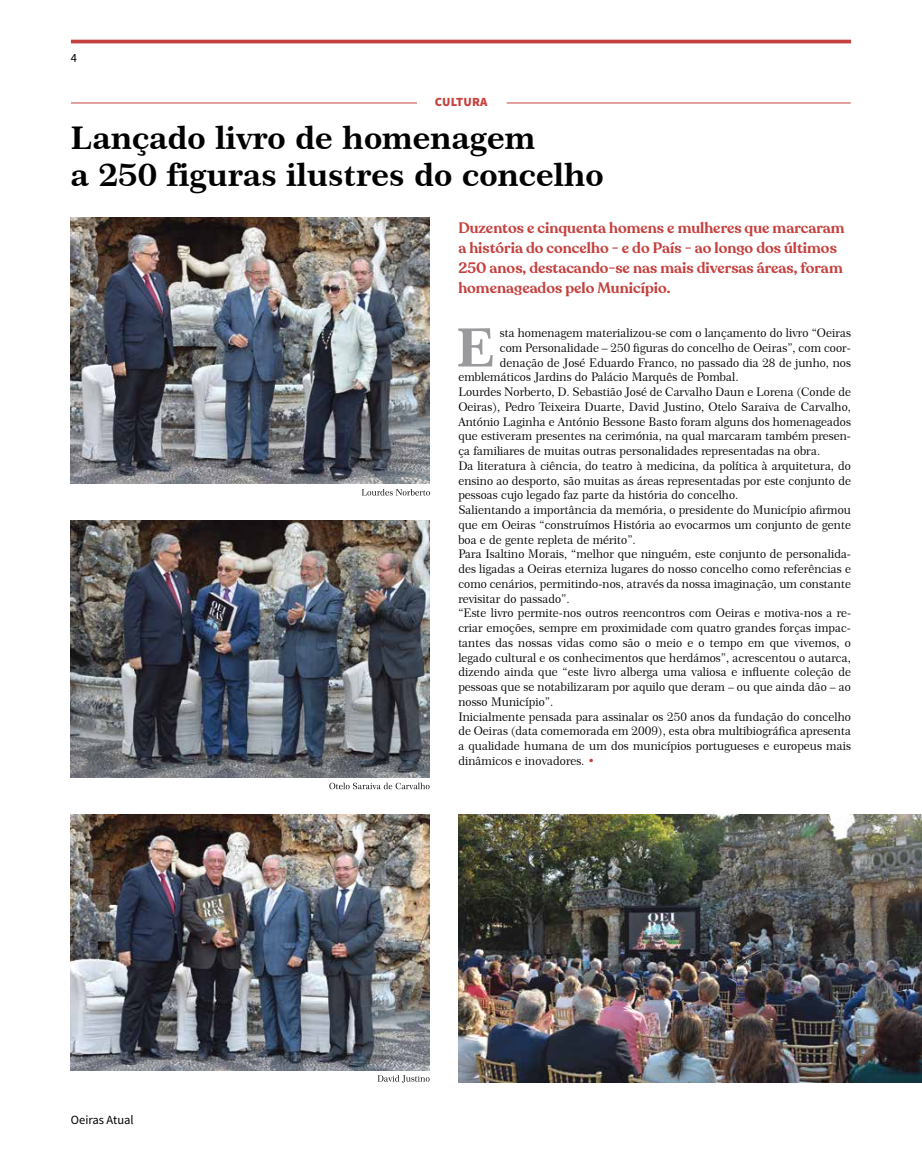
<style>
.page{position:relative;width:922px;height:1170px;background:#fff}
.page>*{position:absolute;margin:0;border:0;box-sizing:border-box;transform-origin:0 0}
.t1{font:53px "Century 751 BT Bold B";color:#9a999b}
.t2{font:31.25px/37.5px "Century 751 BT Bold B";color:#000}
.t3{font:600 15px/20px "Recoleta";color:#c5413f}
.t4{font:12.5px "Source Sans Pro";color:#000}
.t5{font:900 12.5px "Source Sans Pro";letter-spacing:.015em;color:#c5413f}
.t6{font:11.88px "Century 751 BT Roman B";color:#000}
.s1{font-family:"Century 751 BT Bold B";color:#c5413f}
</style>
<div class="page">
<hr style="left:71px;top:40px;width:779px;height:3px;background:#c5413f">
<hr style="left:71px;top:103px;width:346px;height:1px;background:#c5413f">
<hr style="left:506px;top:103px;width:344px;height:1px;background:#c5413f">
<img style="left:458px;top:814px;width:463px;height:268px">
<img style="left:71px;top:814px;width:359px;height:256px">
<svg style="left:377px;top:1075px;width:52px;height:7px"></svg>
<img style="left:71px;top:218px;width:359px;height:266px">
<svg style="left:362px;top:489px;width:68px;height:6px"></svg>
<img style="left:71px;top:520px;width:359px;height:257px">
<svg style="left:329px;top:782px;width:100px;height:7px"></svg>
<p class="t4" style="left:71px;top:50px;width:8px">4</p>
<p class="t5" style="left:434px;top:94px;width:54px">CULTURA</p>
<h2 class="t2" style="left:71px;top:118px;width:534px">Lançado livro de homenagem<br>a 250 figuras ilustres do concelho</h2>
<p class="t4" style="left:71px;top:1112px;width:64px">Oeiras Atual</p>
<p class="t3" style="left:458px;top:218px;width:387px">Duzentos e cinquenta homens e mulheres que marcaram a história do concelho - e do País - ao longo dos últimos 250 anos, destacando-se nas mais diversas áreas, foram homenageados pelo Município.</p>
<h1 class="t1" style="left:456px;top:315px;width:40px">E</h1>
<p class="t6" style="left:500px;top:325px;width:352px">sta homenagem materializou-se com o lançamento do livro “Oeiras</p>
<p class="t6" style="left:500px;top:340px;width:352px">com Personalidade – 250 figuras do concelho de Oeiras”, com coor-</p>
<p class="t6" style="left:500px;top:355px;width:352px">denação de José Eduardo Franco, no passado dia 28 de junho, nos</p>
<p class="t6" style="left:458px;top:370px;width:282px">emblemáticos Jardins do Palácio Marquês de Pombal.</p>
<p class="t6" style="left:458px;top:384px;width:394px">Lourdes Norberto, D. Sebastião José de Carvalho Daun e Lorena (Conde de</p>
<p class="t6" style="left:458px;top:399px;width:394px">Oeiras), Pedro Teixeira Duarte, David Justino, Otelo Saraiva de Carvalho,</p>
<p class="t6" style="left:458px;top:414px;width:394px">António Laginha e António Bessone Basto foram alguns dos homenageados</p>
<p class="t6" style="left:458px;top:429px;width:394px">que estiveram presentes na cerimónia, na qual marcaram também presen-</p>
<p class="t6" style="left:458px;top:443px;width:363px">ça familiares de muitas outras personalidades representadas na obra.</p>
<p class="t6" style="left:458px;top:458px;width:394px">Da literatura à ciência, do teatro à medicina, da política à arquitetura, do</p>
<p class="t6" style="left:458px;top:473px;width:394px">ensino ao desporto, são muitas as áreas representadas por este conjunto de</p>
<p class="t6" style="left:458px;top:488px;width:281px">pessoas cujo legado faz parte da história do concelho.</p>
<p class="t6" style="left:458px;top:502px;width:394px">Salientando a importância da memória, o presidente do Município afirmou</p>
<p class="t6" style="left:458px;top:517px;width:394px">que em Oeiras “construímos História ao evocarmos um conjunto de gente</p>
<p class="t6" style="left:458px;top:532px;width:179px">boa e de gente repleta de mérito”.</p>
<p class="t6" style="left:458px;top:547px;width:394px">Para Isaltino Morais, “melhor que ninguém, este conjunto de personalida-</p>
<p class="t6" style="left:458px;top:561px;width:394px">des ligadas a Oeiras eterniza lugares do nosso concelho como referências e</p>
<p class="t6" style="left:458px;top:576px;width:394px">como cenários, permitindo-nos, através da nossa imaginação, um constante</p>
<p class="t6" style="left:458px;top:591px;width:113px">revisitar do passado”.</p>
<p class="t6" style="left:458px;top:606px;width:394px">“Este livro permite-nos outros reencontros com Oeiras e motiva-nos a re-</p>
<p class="t6" style="left:458px;top:620px;width:394px">criar emoções, sempre em proximidade com quatro grandes forças impac-</p>
<p class="t6" style="left:458px;top:635px;width:394px">tantes das nossas vidas como são o meio e o tempo em que vivemos, o</p>
<p class="t6" style="left:458px;top:650px;width:394px">legado cultural e os conhecimentos que herdámos”, acrescentou o autarca,</p>
<p class="t6" style="left:458px;top:665px;width:394px">dizendo ainda que “este livro alberga uma valiosa e influente coleção de</p>
<p class="t6" style="left:458px;top:679px;width:394px">pessoas que se notabilizaram por aquilo que deram – ou que ainda dão – ao</p>
<p class="t6" style="left:458px;top:694px;width:96px">nosso Município”.</p>
<p class="t6" style="left:458px;top:709px;width:394px">Inicialmente pensada para assinalar os 250 anos da fundação do concelho</p>
<p class="t6" style="left:458px;top:724px;width:394px">de Oeiras (data comemorada em 2009), esta obra multibiográfica apresenta</p>
<p class="t6" style="left:458px;top:738px;width:394px">a qualidade humana de um dos municípios portugueses e europeus mais</p>
<p class="t6" style="left:458px;top:753px;width:138px">dinâmicos e inovadores. <span class="s1">•</span></p>
</div>
